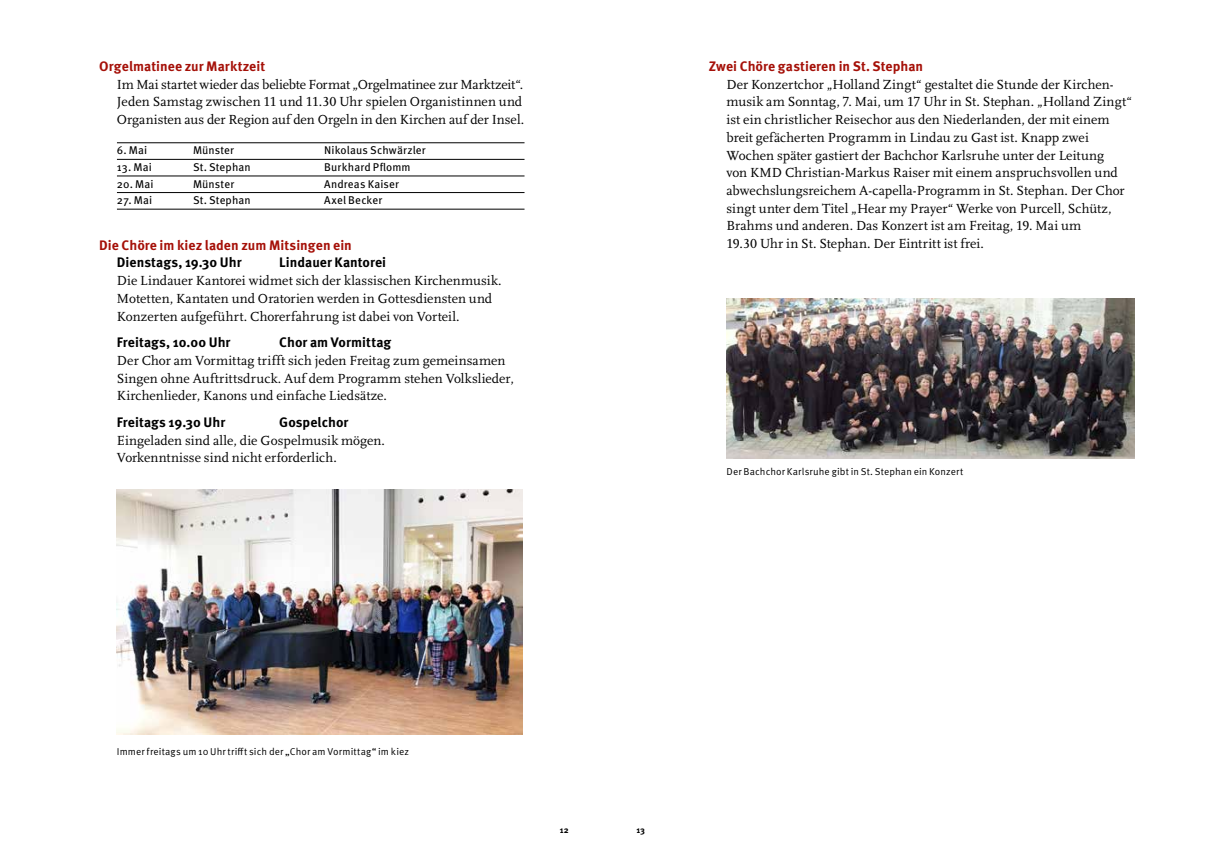
<style>
.page{position:relative;width:1205px;height:851px;background:#fff}
.page>*{position:absolute;margin:0;border:0;box-sizing:border-box;transform-origin:0 0}
.t1{font:13.75px/17.8px "Scala LF";letter-spacing:.005em;color:#000}
.t2{font:700 13.75px "Meta Pro";color:#000}
.t3{font:700 13.75px "Meta Pro";letter-spacing:.005em;color:#a51008}
.t4{font:11.25px "Meta Pro";letter-spacing:.01em;color:#000}
.t5{font:10px "Meta Pro";letter-spacing:.01em;color:#000}
.t6{font:700 8.75px "Meta Pro";color:#000}
</style>
<div class="page">
<hr style="left:117px;top:142px;width:407px;height:1px;background:#000">
<hr style="left:117px;top:159px;width:407px;height:1px;background:#000">
<hr style="left:117px;top:176px;width:407px;height:1px;background:#000">
<hr style="left:117px;top:192px;width:407px;height:1px;background:#000">
<hr style="left:117px;top:209px;width:407px;height:1px;background:#000">
<img style="left:117px;top:489px;width:406px;height:245px">
<img style="left:726px;top:298px;width:408px;height:160px">
<p class="t3" style="left:99px;top:57px;width:168px">Orgelmatinee zur Marktzeit</p>
<p class="t1" style="left:117px;top:75px;width:409px">Im Mai startet wieder das beliebte Format „Orgelmatinee zur Marktzeit“.<br>Jeden Samstag zwischen 11 und 11.30 Uhr spielen Organistinnen und<br>Organisten aus der Region auf den Orgeln in den Kirchen auf der Insel.</p>
<p class="t4" style="left:117px;top:143px;width:32px">6. Mai</p>
<p class="t4" style="left:193px;top:143px;width:43px">Münster</p>
<p class="t4" style="left:324px;top:143px;width:103px">Nikolaus Schwärzler</p>
<p class="t4" style="left:117px;top:160px;width:36px">13. Mai</p>
<p class="t4" style="left:193px;top:160px;width:59px">St. Stephan</p>
<p class="t4" style="left:324px;top:160px;width:88px">Burkhard Pflomm</p>
<p class="t4" style="left:117px;top:176px;width:38px">20. Mai</p>
<p class="t4" style="left:193px;top:176px;width:43px">Münster</p>
<p class="t4" style="left:324px;top:176px;width:76px">Andreas Kaiser</p>
<p class="t4" style="left:117px;top:193px;width:37px">27. Mai</p>
<p class="t4" style="left:193px;top:193px;width:59px">St. Stephan</p>
<p class="t4" style="left:324px;top:193px;width:60px">Axel Becker</p>
<p class="t3" style="left:99px;top:236px;width:254px">Die Chöre im kiez laden zum Mitsingen ein</p>
<p class="t2" style="left:117px;top:254px;width:126px">Dienstags, 19.30 Uhr</p>
<p class="t2" style="left:279px;top:254px;width:108px">Lindauer Kantorei</p>
<p class="t1" style="left:117px;top:272px;width:386px">Die Lindauer Kantorei widmet sich der klassischen Kirchenmusik.<br>Motetten, Kantaten und Oratorien werden in Gottesdiensten und<br>Konzerten aufgeführt. Chorerfahrung ist dabei von Vorteil.</p>
<p class="t2" style="left:117px;top:333px;width:115px">Freitags, 10.00 Uhr</p>
<p class="t2" style="left:279px;top:333px;width:113px">Chor am Vormittag</p>
<p class="t1" style="left:117px;top:351px;width:398px">Der Chor am Vormittag trifft sich jeden Freitag zum gemeinsamen<br>Singen ohne Auftrittsdruck. Auf dem Programm stehen Volkslieder,<br>Kirchenlieder, Kanons und einfache Liedsätze.</p>
<p class="t2" style="left:117px;top:413px;width:110px">Freitags 19.30 Uhr</p>
<p class="t2" style="left:279px;top:413px;width:71px">Gospelchor</p>
<p class="t1" style="left:117px;top:431px;width:270px">Eingeladen sind alle, die Gospelmusik mögen.<br>Vorkenntnisse sind nicht erforderlich.</p>
<p class="t3" style="left:709px;top:57px;width:216px">Zwei Chöre gastieren in St. Stephan</p>
<p class="t1" style="left:726px;top:75px;width:407px">Der Konzertchor „Holland Zingt“ gestaltet die Stunde der Kirchen&shy;musik am Sonntag, 7. Mai, um 17 Uhr in St. Stephan. „Holland Zingt“ ist ein christlicher Reisechor aus den Niederlanden, der mit einem breit gefächerten Programm in Lindau zu Gast ist. Knapp zwei Wochen später gastiert der Bachchor Karlsruhe unter der Leitung<br>von KMD Christian-Markus Raiser mit einem anspruchsvollen und abwechslungsreichem A-capella-Programm in St. Stephan. Der Chor singt unter dem Titel „Hear my Prayer“ Werke von Purcell, Schütz, Brahms und anderen. Das Konzert ist am Freitag, 19. Mai um<br>19.30 Uhr in St. Stephan. Der Eintritt ist frei.</p>
<p class="t5" style="left:726px;top:465px;width:238px">Der Bachchor Karlsruhe gibt in St. Stephan ein Konzert</p>
<p class="t5" style="left:117px;top:745px;width:294px">Immer freitags um 10 Uhr trifft sich der „Chor am Vormittag“ im kiez</p>
<p class="t6" style="left:560px;top:824px;width:10px">12</p>
<p class="t6" style="left:636px;top:824px;width:10px">13</p>
</div>
